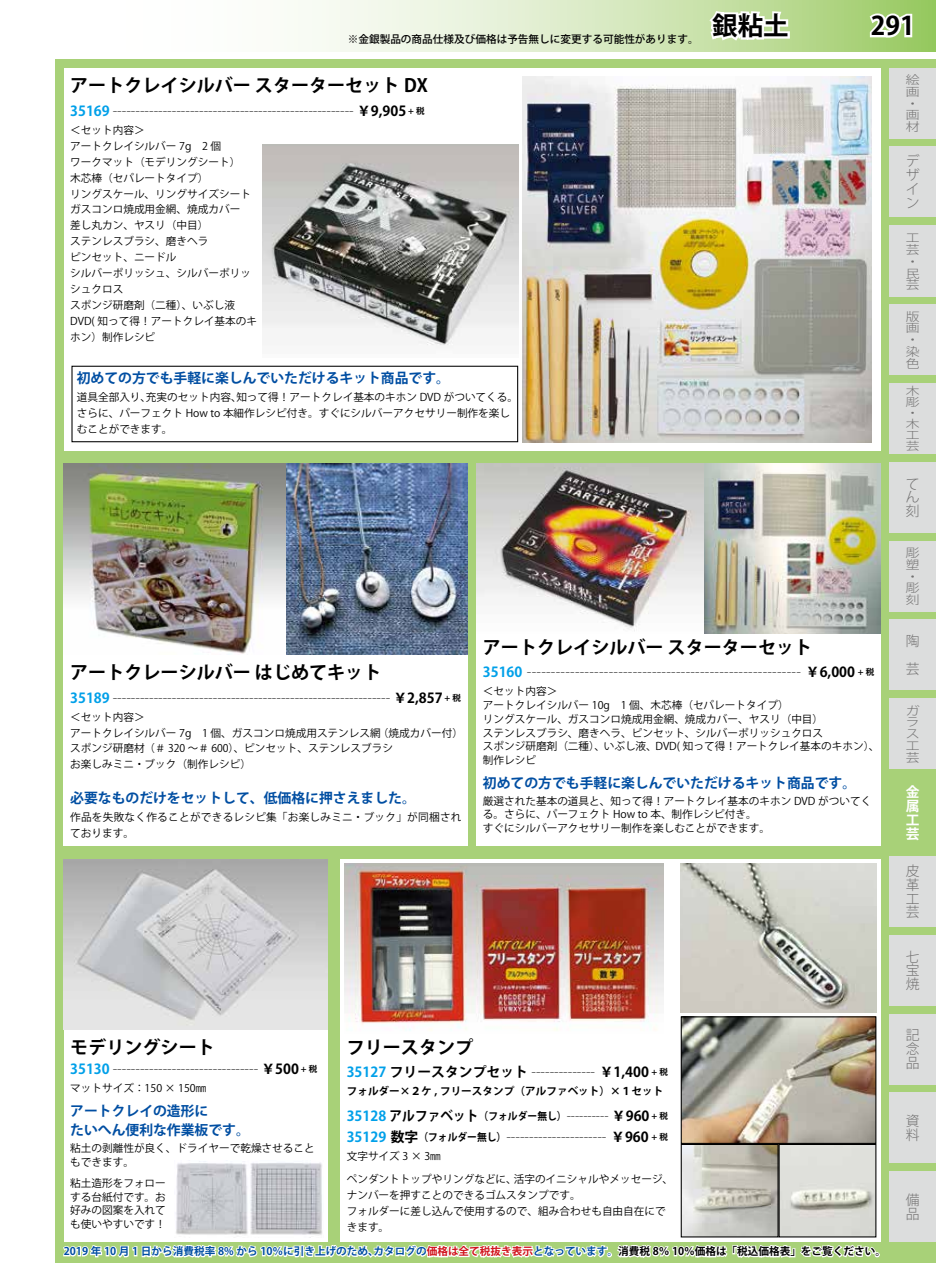
<style>
.page{position:relative;width:936px;height:1263px;background:#fff}
.page>*{position:absolute;margin:0;border:0;box-sizing:border-box;transform-origin:0 0}
.t1{font:700 25.5px "Koz Go Pro";color:#000}
.t2{font:700 18px "Koz Go Pro";color:#000}
.t3{font:200 13.8px "Koz Go Pro";color:#000}
.t4{font:700 13.8px/19.2px "Koz Go Pro";color:#004ea2}
.t5{font:200 13.8px/20.7px "Koz Go Pro";color:#000;scale:.92 1}
.t6{font:700 13.8px "Koz Go Pro";color:#000}
.t7{font:300 13.8px/13.8px "Koz Go Pro";color:#727171;text-align:justify}
.t8{font:700 13.8px/13.8px "Koz Go Pro";color:#fff;text-align:justify}
.t9{font:300 11.7px/11.7px "Koz Go Pro";color:#727171;text-align:justify;scale:1.18 1}
.t10{font:300 11.1px/11.1px "Koz Go Pro";color:#727171;text-align:justify;scale:1.25 1}
.t11{font:10.65px/15.9px "Koz Go Pro";color:#000}
.t12{font:700 10.65px "Koz Go Pro";color:#004ea2}
.t13{font:10.65px/15.9px "Koz Go Pro";letter-spacing:.025em;color:#000}
.t14{font:500 10.65px "Koz Go Pro";color:#000}
.t15{font:700 10.65px "Koz Go Pro";color:#000}
.s1{font-weight:700;color:#00a0e9}
.s2{font-weight:700}
.s3{font-weight:700;font-size:8.55px}
.s4{color:#00a0e9}
.s5{font-weight:200}
.s6{font-size:8.55px}
.s7{font-weight:700;font-size:10.65px}
.s8{color:#d0121b}
.s9{color:#000}
</style>
<div class="page">
<div style="left:55px;top:60px;width:880px;height:1203px;background:#a8d178"></div>
<div style="left:889px;top:68px;width:46px;height:70px;background:#dcdddd"></div>
<div style="left:889px;top:147px;width:46px;height:70px;background:#dcdddd"></div>
<div style="left:889px;top:226px;width:46px;height:71px;background:#dcdddd"></div>
<div style="left:889px;top:304px;width:46px;height:71px;background:#dcdddd"></div>
<div style="left:889px;top:383px;width:46px;height:70px;background:#dcdddd"></div>
<div style="left:889px;top:462px;width:46px;height:70px;background:#dcdddd"></div>
<div style="left:889px;top:541px;width:46px;height:70px;background:#dcdddd"></div>
<div style="left:889px;top:620px;width:46px;height:70px;background:#dcdddd"></div>
<div style="left:889px;top:699px;width:46px;height:70px;background:#dcdddd"></div>
<div style="left:889px;top:856px;width:46px;height:70px;background:#dcdddd"></div>
<div style="left:889px;top:935px;width:46px;height:70px;background:#dcdddd"></div>
<div style="left:889px;top:1014px;width:46px;height:70px;background:#dcdddd"></div>
<div style="left:889px;top:1093px;width:46px;height:70px;background:#dcdddd"></div>
<div style="left:889px;top:1172px;width:46px;height:70px;background:#dcdddd"></div>
<svg style="left:63px;top:1155px;width:816px;height:103px"></svg>
<svg style="left:294px;top:0;width:641px;height:51px;background:#d6e8bf"></svg>
<svg style="left:705px;top:9px;width:87px;height:36px"></svg>
<svg style="left:865px;top:11px;width:49px;height:29px"></svg>
<div style="left:64px;top:68px;width:816px;height:383px;background:#fff"></div>
<div style="left:476px;top:463px;width:404px;height:383px;background:#fff"></div>
<img style="left:476px;top:463px;width:228px;height:168px">
<img style="left:263px;top:145px;width:255px;height:201px">
<img style="left:522px;top:77px;width:349px;height:365px">
<img style="left:704px;top:463px;width:176px;height:171px">
<div style="left:71px;top:366px;width:447px;height:76px;border:1px solid #000"></div>
<div style="left:64px;top:463px;width:404px;height:383px;background:#fff"></div>
<img style="left:285px;top:463px;width:183px;height:192px">
<img style="left:64px;top:463px;width:221px;height:191px">
<div style="left:340px;top:859px;width:540px;height:383px;background:#fff"></div>
<img style="left:682px;top:1018px;width:192px;height:217px">
<div style="left:680px;top:1016px;width:196px;height:128px;border:1px solid #000"></div>
<div style="left:680px;top:1144px;width:98px;height:93px;border:1px solid #000"></div>
<div style="left:778px;top:1144px;width:98px;height:93px;border:1px solid #000"></div>
<img style="left:344px;top:863px;width:319px;height:168px">
<img style="left:680px;top:863px;width:196px;height:149px">
<div style="left:64px;top:859px;width:263px;height:383px;background:#fff"></div>
<img style="left:64px;top:859px;width:263px;height:170px">
<img style="left:176px;top:1161px;width:146px;height:74px">
<h1 class="t1" style="left:712px;top:9px;width:204px">銀粘土 　　　291</h1>
<p class="t14" style="left:348px;top:33px;width:352px">※金銀製品の商品仕様及び価格は予告無しに変更する可能性があります。</p>
<h2 class="t2" style="left:70px;top:74px;width:359px">アートクレイシルバー スターターセット DX</h2>
<p class="t3" style="left:70px;top:102px;width:356px"><span class="s1">35169</span> ----------------------------------------------------- <span class="s2">￥9,905</span> <span class="s3">+ 税</span></p>
<p class="t11" style="left:70px;top:122px;width:188px">＜セット内容＞　<br>アートクレイシルバー 7g　2 個<br>ワークマット（モデリングシート）<br>木芯棒（セパレートタイプ）<br>リングスケール、リングサイズシートガスコンロ焼成用金網、焼成カバー<br>差し丸カン、ヤスリ（中目）<br>ステンレスブラシ、磨きヘラ<br>ピンセット、ニードル<br>シルバーポリッシュ、シルバーポリッシュクロス<br>スポンジ研磨剤（二種）、いぶし液<br>DVD( 知って得！アートクレイ基本のキホン）制作レシピ</p>
<p class="t9" style="left:905px;top:74px;width:13px">絵画・画材</p>
<p class="t7" style="left:905px;top:155px;width:15px">デザイン</p>
<p class="t9" style="left:905px;top:232px;width:13px">工芸・民芸</p>
<p class="t9" style="left:905px;top:310px;width:13px">版画・染色</p>
<p class="t10" style="left:905px;top:385px;width:13px">木彫・木工芸</p>
<p class="t7" style="left:905px;top:477px;width:15px">てん刻</p>
<p class="t9" style="left:905px;top:547px;width:13px">彫塑・彫刻</p>
<p class="t7" style="left:905px;top:627px;width:15px;line-height:27.6px">陶芸</p>
<p class="t9" style="left:905px;top:705px;width:13px">ガラス工芸</p>
<p class="t8" style="left:905px;top:786px;width:15px">金属工芸</p>
<p class="t7" style="left:905px;top:864px;width:15px">皮革工芸</p>
<p class="t7" style="left:905px;top:950px;width:15px">七宝焼</p>
<p class="t7" style="left:905px;top:1028px;width:15px">記念品</p>
<p class="t4" style="left:77px;top:369px;width:375px">初めての方でも手軽に楽しんでいただけるキット商品です。</p>
<p class="t11" style="left:77px;top:389px;width:443px">道具全部入り、充実のセット内容、知って得！アートクレイ基本のキホン DVD がついてくる。さらに、パーフェクト How to 本細作レシピ付き。すぐにシルバーアクセサリー制作を楽しむことができます。</p>
<h2 class="t2" style="left:483px;top:636px;width:331px">アートクレイシルバー スターターセット</h2>
<p class="t3" style="left:483px;top:663px;width:393px"><span class="s1">35160</span> --------------------------------------------------------- <span class="s2">￥6,000</span> <span class="s3">+ 税</span></p>
<p class="t11" style="left:483px;top:684px;width:398px;line-height:13.8px">＜セット内容＞<br>アートクレイシルバー 10g　1 個、木芯棒（セパレートタイプ）<br>リングスケール、ガスコンロ焼成用金網、焼成カバー、ヤスリ（中目）<br>ステンレスブラシ、磨きヘラ、ピンセット、シルバーポリッシュクロス<br>スポンジ研磨剤（二種）、いぶし液、DVD( 知って得！アートクレイ基本のキホン）、制作レシピ</p>
<p class="t4" style="left:483px;top:774px;width:375px">初めての方でも手軽に楽しんでいただけるキット商品です。</p>
<p class="t11" style="left:483px;top:794px;width:390px;line-height:13.8px">厳選された基本の道具と、知って得！アートクレイ基本のキホン DVD がついてくる。さらに、パーフェクト How to 本、制作レシピ付き。<br>すぐにシルバーアクセサリー制作を楽しむことができます。</p>
<h2 class="t2" style="left:70px;top:661px;width:313px">アートクレーシルバー はじめてキット</h2>
<p class="t3" style="left:70px;top:688px;width:392px"><span class="s1">35189</span> ------------------------------------------------------------- <span class="s2">￥2,857</span> <span class="s3">+ 税</span></p>
<p class="t11" style="left:70px;top:709px;width:394px">＜セット内容＞　<br>アートクレイシルバー 7g　1 個、ガスコンロ焼成用ステンレス網 （焼成カバー付）スポンジ研磨材（＃ 320 ～＃ 600）、ピンセット、ステンレスブラシ<br>お楽しみミニ・ブック（制作レシピ）</p>
<p class="t4" style="left:70px;top:789px;width:347px">必要なものだけをセットして、低価格に押さえました。</p>
<p class="t13" style="left:70px;top:809px;width:393px">作品を失敗なく作ることができるレシピ集「お楽しみミニ・ブック」が同梱されております。</p>
<h2 class="t2" style="left:70px;top:1035px;width:146px">モデリングシート</h2>
<p class="t3" style="left:70px;top:1060px;width:248px"><span class="s1">35130</span> -------------------------------- <span class="s2">￥500</span> <span class="s3">+ 税</span></p>
<p class="t11" style="left:70px;top:1080px;width:138px">マットサイズ：150 × 150㎜</p>
<p class="t4" style="left:70px;top:1102px;width:181px">アートクレイの造形に<br>たいへん便利な作業板です。</p>
<p class="t11" style="left:70px;top:1141px;width:246px;line-height:13.8px">粘土の剥離性が良く、ドライヤーで乾燥させることもできます。</p>
<p class="t11" style="left:70px;top:1176px;width:97px;line-height:13.8px;text-align:justify">粘土造形をフォローする台紙付です。お好みの図案を入れても使いやすいです！</p>
<h2 class="t2" style="left:347px;top:1035px;width:128px">フリースタンプ</h2>
<p class="t6" style="left:347px;top:1063px;width:323px"><span class="s4">35127</span> フリースタンプセット <span class="s5">--------------</span> ￥1,400 <span class="s6">+ 税</span></p>
<p class="t15" style="left:347px;top:1084px;width:318px">フォルダー×２ケ , フリースタンプ（アルファベット）×１セット</p>
<p class="t5" style="left:347px;top:1105px;width:350px"><span class="s1">35128</span> <span class="s2">アルファベット</span><span class="s7">（フォルダー無し）</span>---------- <span class="s2">￥960</span> <span class="s3">+ 税<br></span><span class="s1">35129</span> <span class="s2">数字</span><span class="s7">（フォルダー無し）</span>---------------------- <span class="s2">￥960</span> <span class="s3">+ 税</span></p>
<p class="t11" style="left:347px;top:1144px;width:328px;line-height:23.4px">文字サイズ 3 × 3㎜<br>ペンダントトップやリングなどに、活字のイニシャルやメッセージ、</p>
<p class="t11" style="left:347px;top:1187px;width:320px">ナンバーを押すことのできるゴムスタンプです。<br>フォルダーに差し込んで使用するので、組み合わせも自由自在にできます。</p>
<p class="t7" style="left:905px;top:1114px;width:15px">資料</p>
<p class="t7" style="left:905px;top:1193px;width:15px">備品</p>
<p class="t12" style="left:64px;top:1244px;width:823px">2019 年 10 月 1 日から消費税率 8% から 10％に引き上げのため、カタログの<span class="s8">価格は全て税抜き表示</span>となっています。<span class="s9">消費税 8％ 10％価格は「税込価格表」をご覧ください。</span></p>
</div>
